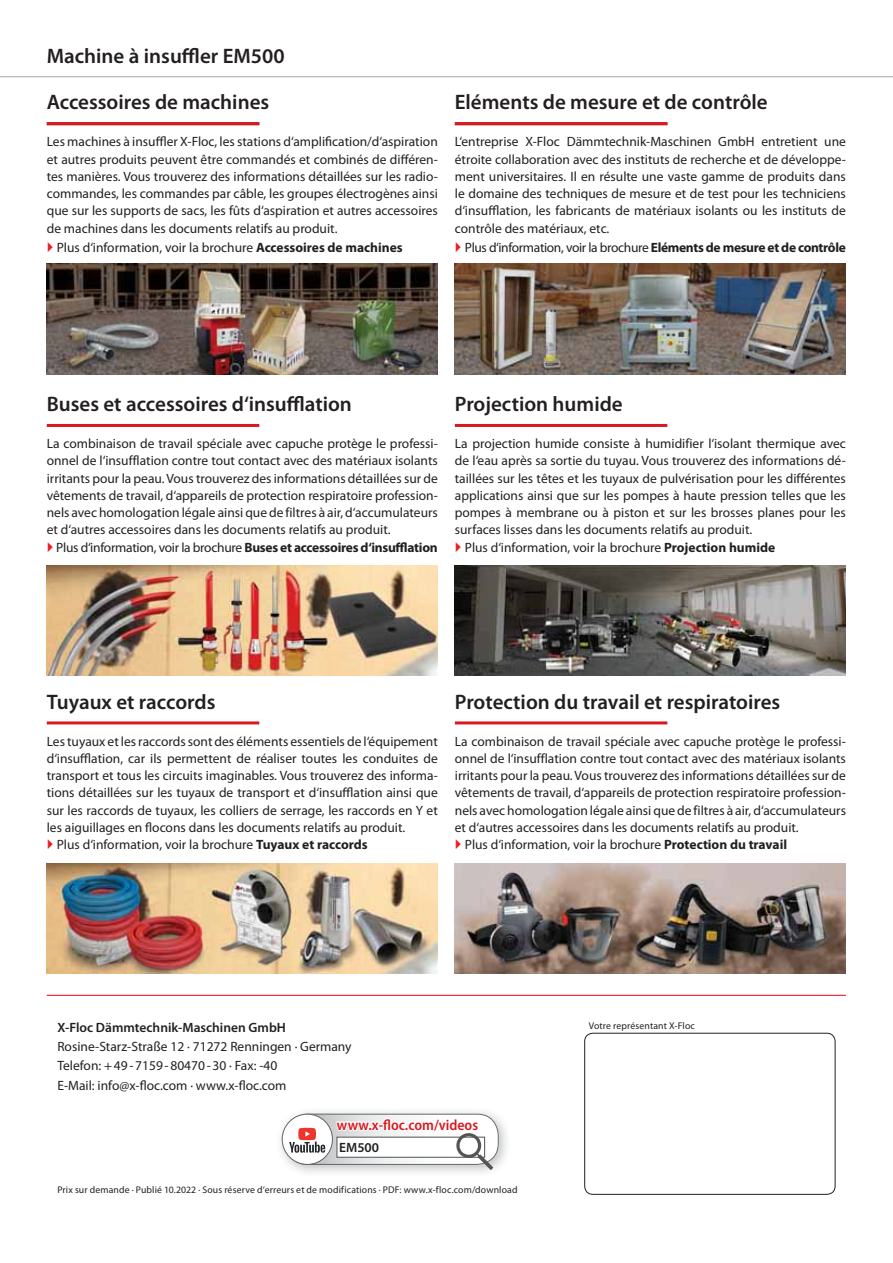
<style>
.page{position:relative;width:893px;height:1263px;background:#fff}
.page>*{position:absolute;margin:0;border:0;box-sizing:border-box;transform-origin:0 0}
.t1{font:600 21px "Myriad Pro";color:#231f20}
.t2{font:600 semi-condensed 15px "Myriad Pro";color:#d71920}
.t3{font:13.5px/17.2px "Myriad Pro";color:#231f20;text-align:justify}
.t4{font:13.5px "Myriad Pro";letter-spacing:-.02em;color:#231f20}
.t5{font:13.5px "Myriad Pro";letter-spacing:-.025em;color:#231f20}
.t6{font:600 13.5px "Myriad Pro";color:#231f20}
.t7{font:9.75px "Myriad Pro";letter-spacing:.015em;color:#231f20}
.s1{font-weight:700}
</style>
<div class="page">
<hr style="left:0;top:76px;width:893px;height:1px;background:#a7a9ac">
<hr style="left:47px;top:995px;width:799px;height:1px;background:#ed1c24">
<div style="left:584px;top:1033px;width:251px;height:162px;border:1px solid #231f20;border-radius:8px"></div>
<img style="left:47px;top:863px;width:391px;height:110px">
<img style="left:455px;top:863px;width:391px;height:110px">
<img style="left:47px;top:264px;width:391px;height:110px">
<img style="left:47px;top:566px;width:391px;height:110px">
<img style="left:455px;top:264px;width:391px;height:110px">
<img style="left:455px;top:566px;width:391px;height:110px">
<hr style="left:47px;top:122px;width:212px;height:3px;background:#d71920">
<hr style="left:455px;top:122px;width:212px;height:3px;background:#d71920">
<hr style="left:47px;top:424px;width:212px;height:3px;background:#d71920">
<hr style="left:455px;top:424px;width:212px;height:3px;background:#d71920">
<hr style="left:47px;top:721px;width:212px;height:3px;background:#d71920">
<hr style="left:455px;top:721px;width:212px;height:3px;background:#d71920">
<img style="left:280px;top:1120px;width:227px;height:45px">
<svg style="left:286px;top:1111px;width:213px;height:62px"></svg>
<h1 class="t1" style="left:47px;top:48px;width:239px">Machine à insuffler EM500</h1>
<h1 class="t1" style="left:47px;top:94px;width:224px">Accessoires de machines</h1>
<h1 class="t1" style="left:455px;top:94px;width:314px">Eléments de mesure et de contrôle</h1>
<p class="t3" style="left:47px;top:134px;width:393px">Les machines à insuffler X-Floc, les stations d‘amplification/d‘aspiration et autres produits peuvent être commandés et combinés de différen&shy;tes manières. Vous trouverez des informations détaillées sur les radio&shy;commandes, les commandes par câble, les groupes électrogènes ainsi que sur les supports de sacs, les fûts d‘aspiration et autres accessoires de machines dans les documents relatifs au produit.</p>
<p class="t3" style="left:57px;top:240px;width:347px">Plus d‘information, voir la brochure <span class="s1">Accessoires de machines</span></p>
<p class="t3" style="left:455px;top:134px;width:393px">L‘entreprise X-Floc Dämmtechnik-Maschinen GmbH entretient une étroite collaboration avec des instituts de recherche et de développe&shy;ment universitaires. Il en résulte une vaste gamme de produits dans le domaine des techniques de mesure et de test pour les techniciens d‘insufflation, les fabricants de matériaux isolants ou les instituts de contrôle des matériaux, etc.</p>
<p class="t5" style="left:465px;top:242px;width:382px">Plus d‘information, voir la brochure <span class="s1">Eléments de mesure et de contrôle</span></p>
<h1 class="t1" style="left:47px;top:396px;width:307px">Buses et accessoires d‘insufflation</h1>
<h1 class="t1" style="left:455px;top:396px;width:169px">Projection humide</h1>
<p class="t3" style="left:47px;top:436px;width:393px">La combinaison de travail spéciale avec capuche protège le professi&shy;onnel de l‘insufflation contre tout contact avec des matériaux isolants irritants pour la peau. Vous trouverez des informations détaillées sur de vêtements de travail, d‘appareils de protection respiratoire profession&shy;nels avec homologation légale ainsi que de filtres à air, d‘accumulateurs et d‘autres accessoires dans les documents relatifs au produit.</p>
<p class="t4" style="left:56px;top:542px;width:383px">Plus d‘information, voir la brochure <span class="s1">Buses et accessoires d‘insufflation</span></p>
<p class="t3" style="left:455px;top:436px;width:393px">La projection humide consiste à humidifier l‘isolant thermique avec</p>
<p class="t3" style="left:455px;top:453px;width:393px">de l‘eau après sa sortie du tuyau. Vous trouverez des informations dé-</p>
<p class="t3" style="left:455px;top:470px;width:393px">taillées sur les têtes et les tuyaux de pulvérisation pour les différentes</p>
<p class="t3" style="left:455px;top:488px;width:393px">applications ainsi que sur les pompes à haute pression telles que les</p>
<p class="t3" style="left:455px;top:505px;width:392px">pompes à membrane ou à piston et sur les brosses planes pour les</p>
<p class="t3" style="left:455px;top:522px;width:299px">surfaces lisses dans les documents relatifs au produit.</p>
<p class="t3" style="left:465px;top:539px;width:312px">Plus d‘information, voir la brochure <span class="s1">Projection humide</span></p>
<h1 class="t1" style="left:47px;top:694px;width:170px">Tuyaux et raccords</h1>
<h1 class="t1" style="left:455px;top:694px;width:327px">Protection du travail et respiratoires</h1>
<p class="t3" style="left:47px;top:733px;width:393px">Les tuyaux et les raccords sont des éléments essentiels de l‘équipement</p>
<p class="t3" style="left:47px;top:751px;width:393px">d‘insufflation, car ils permettent de réaliser toutes les conduites de</p>
<p class="t3" style="left:47px;top:768px;width:392px">transport et tous les circuits imaginables. Vous trouverez des informa-</p>
<p class="t3" style="left:47px;top:785px;width:393px">tions détaillées sur les tuyaux de transport et d‘insufflation ainsi que</p>
<p class="t3" style="left:47px;top:802px;width:393px">sur les raccords de tuyaux, les colliers de serrage, les raccords en Y et</p>
<p class="t3" style="left:47px;top:820px;width:360px">les aiguillages en flocons dans les documents relatifs au produit.</p>
<p class="t3" style="left:57px;top:837px;width:312px">Plus d‘information, voir la brochure <span class="s1">Tuyaux et raccords</span></p>
<p class="t3" style="left:455px;top:733px;width:393px">La combinaison de travail spéciale avec capuche protège le professi-</p>
<p class="t3" style="left:455px;top:751px;width:393px">onnel de l‘insufflation contre tout contact avec des matériaux isolants</p>
<p class="t3" style="left:455px;top:768px;width:393px">irritants pour la peau. Vous trouverez des informations détaillées sur de</p>
<p class="t3" style="left:455px;top:785px;width:393px">vêtements de travail, d‘appareils de protection respiratoire profession-</p>
<p class="t3" style="left:455px;top:802px;width:393px">nels avec homologation légale ainsi que de filtres à air, d‘accumulateurs</p>
<p class="t3" style="left:455px;top:820px;width:345px">et d‘autres accessoires dans les documents relatifs au produit.</p>
<p class="t3" style="left:465px;top:837px;width:324px">Plus d‘information, voir la brochure <span class="s1">Protection du travail</span></p>
<p class="t6" style="left:57px;top:1022px;width:230px">X-Floc Dämmtechnik-Maschinen GmbH</p>
<p class="t3" style="left:57px;top:1038px;width:296px;line-height:19.2px;text-align:left">Rosine-Starz-Straße 12 · 71272 Renningen · Germany<br>Telefon: + 49 - 7159 - 80470 - 30 · Fax: -40<br>E-Mail: info@x-floc.com · www.x-floc.com</p>
<p class="t7" style="left:589px;top:1022px;width:108px">Votre représentant X-Floc</p>
<p class="t2" style="left:337px;top:1116px;width:143px">www.x-floc.com/videos</p>
<p class="t6" style="left:339px;top:1143px;width:41px">EM500</p>
<p class="t7" style="left:57px;top:1186px;width:462px">Prix sur demande · Publié 10.2022 · Sous réserve d‘erreurs et de modifications · PDF: www.x-floc.com/download</p>
</div>
